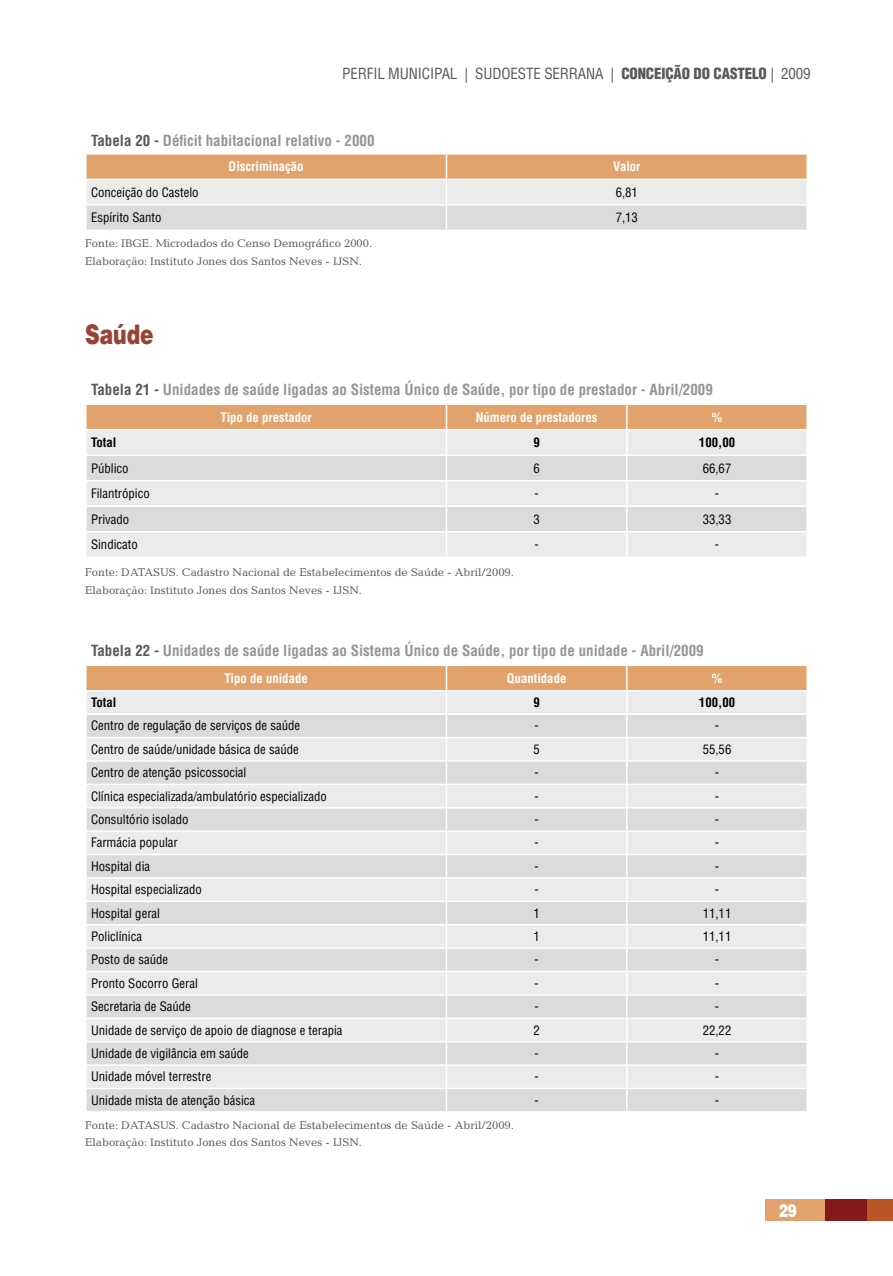
<style>
.page{position:relative;width:893px;height:1276px;background:#fff}
.page>*{position:absolute;margin:0;border:0;box-sizing:border-box;transform-origin:0 0}
.t1{font:900 27px "Helvetica LT Std";color:#984435;scale:.75 1}
.t2{font:900 18px "Helvetica LT Std";color:#fff;scale:.75 1}
.t3{font:700 condensed 15px "Helvetica LT Std";color:#939598}
.t4{font:condensed 15px "Helvetica LT Std";letter-spacing:-.01em;color:#58595b}
.t5{font:condensed 12.75px "Helvetica LT Std";color:#000}
.t6{font:700 condensed 12.75px "Helvetica LT Std";color:#fff}
.t7{font:700 condensed 12.75px "Helvetica LT Std";color:#000}
.t8{font:11.25px/17.7px "Candida Std";color:#58595b}
.s1{font-weight:900}
.s2{color:#58595b}
</style>
<div class="page">
<div style="left:766px;top:1199px;width:59px;height:21px;background:#e2a26b"></div>
<div style="left:825px;top:1199px;width:42px;height:21px;background:#851a1d"></div>
<div style="left:867px;top:1199px;width:26px;height:21px;background:#bb5427"></div>
<svg style="left:86px;top:154px;width:721px;height:76px;background:#e3d0bf"></svg>
<hr style="left:806px;top:206px;width:2px;height:24px;background:#fff">
<svg style="left:86px;top:404px;width:721px;height:152px;background:#e5dbd3"></svg>
<hr style="left:627px;top:531px;width:181px;height:1px;background:#fff">
<hr style="left:626px;top:532px;width:2px;height:24px;background:#fff">
<hr style="left:806px;top:532px;width:2px;height:24px;background:#fff">
<svg style="left:86px;top:665px;width:721px;height:446px;background:#e4e1df"></svg>
<hr style="left:627px;top:1087px;width:181px;height:2px;background:#fff">
<hr style="left:626px;top:1089px;width:2px;height:22px;background:#fff">
<hr style="left:806px;top:1089px;width:2px;height:22px;background:#fff">
<p class="t4" style="left:342px;top:64px;width:380px">PERFIL MUNICIPAL | SUDOESTE SERRANA | <span class="s1">CONCEIÇÃO DO CAST</span></p>
<p class="t4" style="left:745px;top:64px;width:68px"><span class="s1">ELO</span> | 2009</p>
<p class="t3" style="left:91px;top:132px;width:285px"><span class="s2">Tabela 20 -</span> Déficit habitacional relativo - 2000</p>
<p class="t6" style="left:229px;top:159px;width:77px">Discriminação</p>
<p class="t6" style="left:613px;top:159px;width:29px">Valor</p>
<p class="t5" style="left:91px;top:184px;width:109px">Conceição do Castelo</p>
<p class="t5" style="left:616px;top:184px;width:24px">6,81</p>
<p class="t5" style="left:91px;top:210px;width:72px">Espírito Santo</p>
<p class="t5" style="left:616px;top:210px;width:24px">7,13</p>
<p class="t8" style="left:85px;top:234px;width:289px">Fonte: IBGE. Microdados do Censo Demográfico 2000.<br>Elaboração: Instituto Jones dos Santos Neves - IJSN.</p>
<h1 class="t1" style="left:85px;top:317px;width:93px">Saúde</h1>
<p class="t3" style="left:91px;top:380px;width:623px"><span class="s2">Tabela 21 -</span> Unidades de saúde ligadas ao Sistema Único de Saúde, por tipo de prestador - Abril/2009</p>
<p class="t6" style="left:221px;top:409px;width:93px">Tipo de prestador</p>
<p class="t6" style="left:476px;top:409px;width:123px">Número de prestadores</p>
<p class="t6" style="left:712px;top:409px;width:12px">%</p>
<p class="t7" style="left:91px;top:434px;width:27px">Total</p>
<p class="t7" style="left:533px;top:434px;width:8px">9</p>
<p class="t7" style="left:699px;top:434px;width:38px">100,00</p>
<p class="t5" style="left:91px;top:460px;width:39px">Público</p>
<p class="t5" style="left:533px;top:460px;width:8px">6</p>
<p class="t5" style="left:703px;top:460px;width:30px">66,67</p>
<p class="t5" style="left:91px;top:485px;width:60px">Filantrópico</p>
<p class="t5" style="left:534px;top:485px;width:6px">-</p>
<p class="t5" style="left:715px;top:485px;width:6px">-</p>
<p class="t5" style="left:91px;top:511px;width:40px">Privado</p>
<p class="t5" style="left:533px;top:511px;width:8px">3</p>
<p class="t5" style="left:703px;top:511px;width:30px">33,33</p>
<p class="t5" style="left:91px;top:536px;width:48px">Sindicato</p>
<p class="t5" style="left:534px;top:536px;width:6px">-</p>
<p class="t5" style="left:715px;top:536px;width:6px">-</p>
<p class="t8" style="left:85px;top:563px;width:430px">Fonte: DATASUS. Cadastro Nacional de Estabelecimentos de Saúde - Abril/2009.<br>Elaboração: Instituto Jones dos Santos Neves - IJSN.</p>
<p class="t3" style="left:91px;top:641px;width:614px"><span class="s2">Tabela 22 -</span> Unidades de saúde ligadas ao Sistema Único de Saúde, por tipo de unidade - Abril/2009</p>
<p class="t6" style="left:224px;top:670px;width:85px">Tipo de unidade</p>
<p class="t6" style="left:507px;top:670px;width:61px">Quantidade</p>
<p class="t6" style="left:712px;top:670px;width:12px">%</p>
<p class="t7" style="left:91px;top:694px;width:27px">Total</p>
<p class="t7" style="left:533px;top:694px;width:8px">9</p>
<p class="t7" style="left:699px;top:694px;width:38px">100,00</p>
<p class="t5" style="left:91px;top:718px;width:211px">Centro de regulação de serviços de saúde</p>
<p class="t5" style="left:534px;top:718px;width:6px">-</p>
<p class="t5" style="left:715px;top:718px;width:6px">-</p>
<p class="t5" style="left:91px;top:741px;width:209px">Centro de saúde/unidade básica de saúde</p>
<p class="t5" style="left:533px;top:741px;width:8px">5</p>
<p class="t5" style="left:703px;top:741px;width:30px">55,56</p>
<p class="t5" style="left:91px;top:764px;width:157px">Centro de atenção psicossocial</p>
<p class="t5" style="left:534px;top:764px;width:6px">-</p>
<p class="t5" style="left:715px;top:764px;width:6px">-</p>
<p class="t5" style="left:91px;top:788px;width:237px">Clínica especializada/ambulatório especializado</p>
<p class="t5" style="left:534px;top:788px;width:6px">-</p>
<p class="t5" style="left:715px;top:788px;width:6px">-</p>
<p class="t5" style="left:91px;top:811px;width:99px">Consultório isolado</p>
<p class="t5" style="left:534px;top:811px;width:6px">-</p>
<p class="t5" style="left:715px;top:811px;width:6px">-</p>
<p class="t5" style="left:91px;top:835px;width:88px">Farmácia popular</p>
<p class="t5" style="left:534px;top:835px;width:6px">-</p>
<p class="t5" style="left:715px;top:835px;width:6px">-</p>
<p class="t5" style="left:91px;top:858px;width:61px">Hospital dia</p>
<p class="t5" style="left:534px;top:858px;width:6px">-</p>
<p class="t5" style="left:715px;top:858px;width:6px">-</p>
<p class="t5" style="left:91px;top:881px;width:112px">Hospital especializado</p>
<p class="t5" style="left:534px;top:881px;width:6px">-</p>
<p class="t5" style="left:715px;top:881px;width:6px">-</p>
<p class="t5" style="left:91px;top:905px;width:71px">Hospital geral</p>
<p class="t5" style="left:533px;top:905px;width:8px">1</p>
<p class="t5" style="left:703px;top:905px;width:30px">11,11</p>
<p class="t5" style="left:91px;top:928px;width:52px">Policlínica</p>
<p class="t5" style="left:533px;top:928px;width:8px">1</p>
<p class="t5" style="left:703px;top:928px;width:30px">11,11</p>
<p class="t5" style="left:91px;top:951px;width:79px">Posto de saúde</p>
<p class="t5" style="left:534px;top:951px;width:6px">-</p>
<p class="t5" style="left:715px;top:951px;width:6px">-</p>
<p class="t5" style="left:91px;top:975px;width:108px">Pronto Socorro Geral</p>
<p class="t5" style="left:534px;top:975px;width:6px">-</p>
<p class="t5" style="left:715px;top:975px;width:6px">-</p>
<p class="t5" style="left:91px;top:998px;width:101px">Secretaria de Saúde</p>
<p class="t5" style="left:534px;top:998px;width:6px">-</p>
<p class="t5" style="left:715px;top:998px;width:6px">-</p>
<p class="t5" style="left:91px;top:1022px;width:253px">Unidade de serviço de apoio de diagnose e terapia</p>
<p class="t5" style="left:533px;top:1022px;width:8px">2</p>
<p class="t5" style="left:703px;top:1022px;width:30px">22,22</p>
<p class="t5" style="left:91px;top:1045px;width:159px">Unidade de vigilância em saúde</p>
<p class="t5" style="left:534px;top:1045px;width:6px">-</p>
<p class="t5" style="left:715px;top:1045px;width:6px">-</p>
<p class="t5" style="left:91px;top:1068px;width:122px">Unidade móvel terrestre</p>
<p class="t5" style="left:534px;top:1068px;width:6px">-</p>
<p class="t5" style="left:715px;top:1068px;width:6px">-</p>
<p class="t5" style="left:91px;top:1092px;width:166px">Unidade mista de atenção básica</p>
<p class="t5" style="left:534px;top:1092px;width:6px">-</p>
<p class="t5" style="left:715px;top:1092px;width:6px">-</p>
<p class="t8" style="left:85px;top:1116px;width:430px">Fonte: DATASUS. Cadastro Nacional de Estabelecimentos de Saúde - Abril/2009.<br>Elaboração: Instituto Jones dos Santos Neves - IJSN.</p>
<h2 class="t2" style="left:779px;top:1199px;width:26px">29</h2>
</div>
